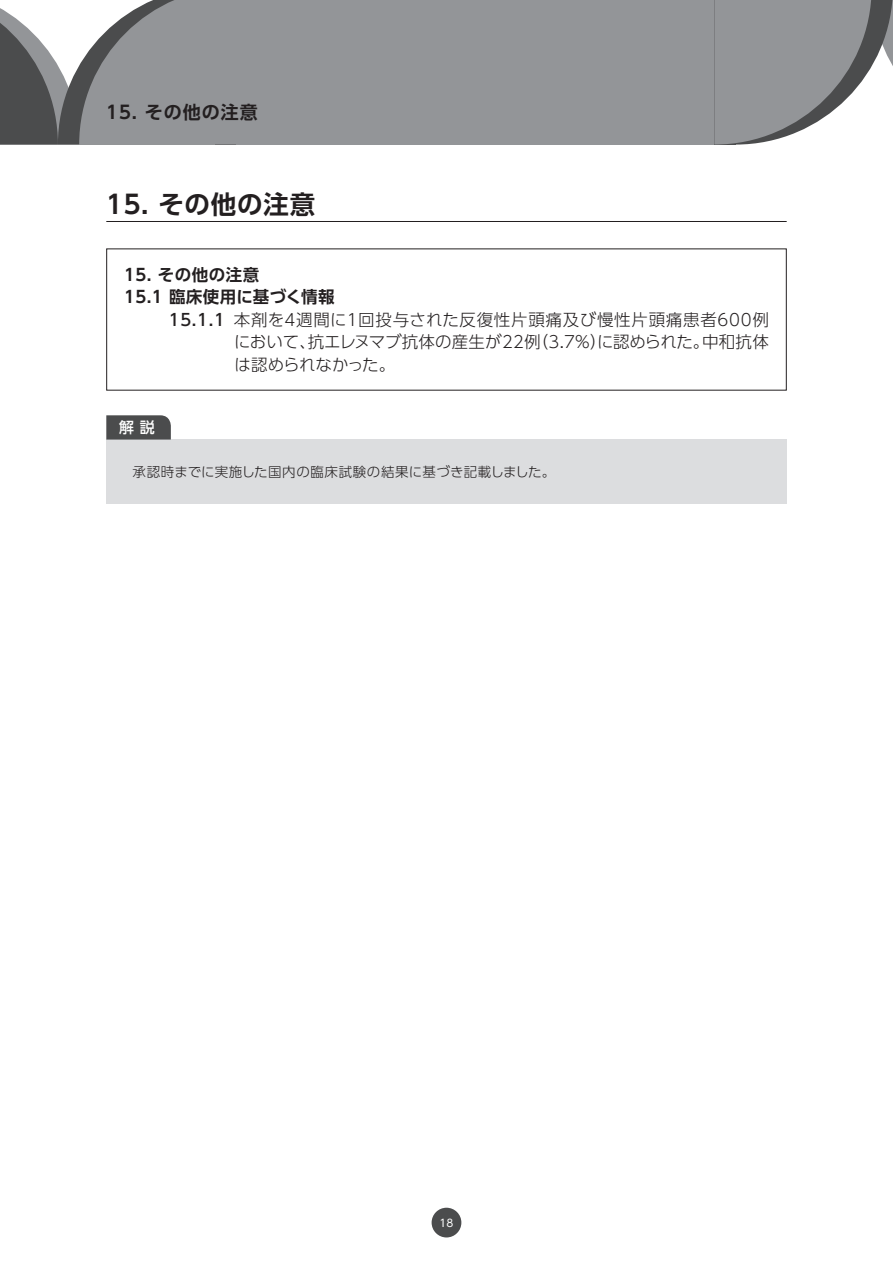
<style>
.page{position:relative;width:893px;height:1263px;background:#fff}
.page>*{position:absolute;margin:0;border:0;box-sizing:border-box;transform-origin:0 0}
.t1{font:700 25.5px "UD Shin Go Pr 6 De";letter-spacing:.03em;color:#231f20}
.t2{font:700 18px "UD Shin Go Pr 6 De";letter-spacing:.055em;color:#231f20}
.t3{font:300 16.5px/22.5px "UD Shin Go Pr 6";letter-spacing:.01em;color:#231f20;text-align:justify}
.t4{font:700 16.5px/22.5px "UD Shin Go Pr 6 De";letter-spacing:.025em;color:#231f20}
.t5{font:500 15px "UD Shin Go Pr 6";color:#fff}
.t6{font:300 13.5px "UD Shin Go Pr 6";letter-spacing:.025em;color:#231f20}
.t7{font:10.5px "UD Shin Go Pr 6";color:#fff}
.s1{font-weight:500}
</style>
<div class="page">
<div style="left:464px;top:0;width:250px;height:145px;background:#939598"></div>
<svg style="left:714px;top:0;width:179px;height:145px"></svg>
<div style="left:237px;top:0;width:249px;height:145px;background:#939598"></div>
<svg style="left:0;top:0;width:237px;height:145px"></svg>
<hr style="left:106px;top:221px;width:681px;height:1px;background:#231f20">
<div style="left:106px;top:440px;width:681px;height:64px;background:#dcdddf"></div>
<svg style="left:106px;top:415px;width:65px;height:25px;background:#535455"></svg>
<div style="left:432px;top:1208px;width:29px;height:29px;background:#4b4c4d;border-radius:50%"></div>
<p class="t2" style="left:106px;top:97px;width:153px">15. その他の注意</p>
<h1 class="t1" style="left:106px;top:183px;width:210px">15. その他の注意</h1>
<p class="t4" style="left:124px;top:263px;width:212px">15. その他の注意<br>15.1 臨床使用に基づく情報</p>
<p class="t3" style="left:234px;top:308px;width:536px;text-indent:-65px"><span class="s1">15.1.1</span> 本剤を4週間に1回投与された反復性片頭痛及び慢性片頭痛患者600例において、抗エレヌマブ抗体の産生が22例（3.7%）に認められた。中和抗体は認められなかった。</p>
<p class="t5" style="left:119px;top:415px;width:37px">解 説</p>
<p class="t6" style="left:133px;top:461px;width:424px">承認時までに実施した国内の臨床試験の結果に基づき記載しました。</p>
<p class="t7" style="left:440px;top:1214px;width:15px">18</p>
</div>
